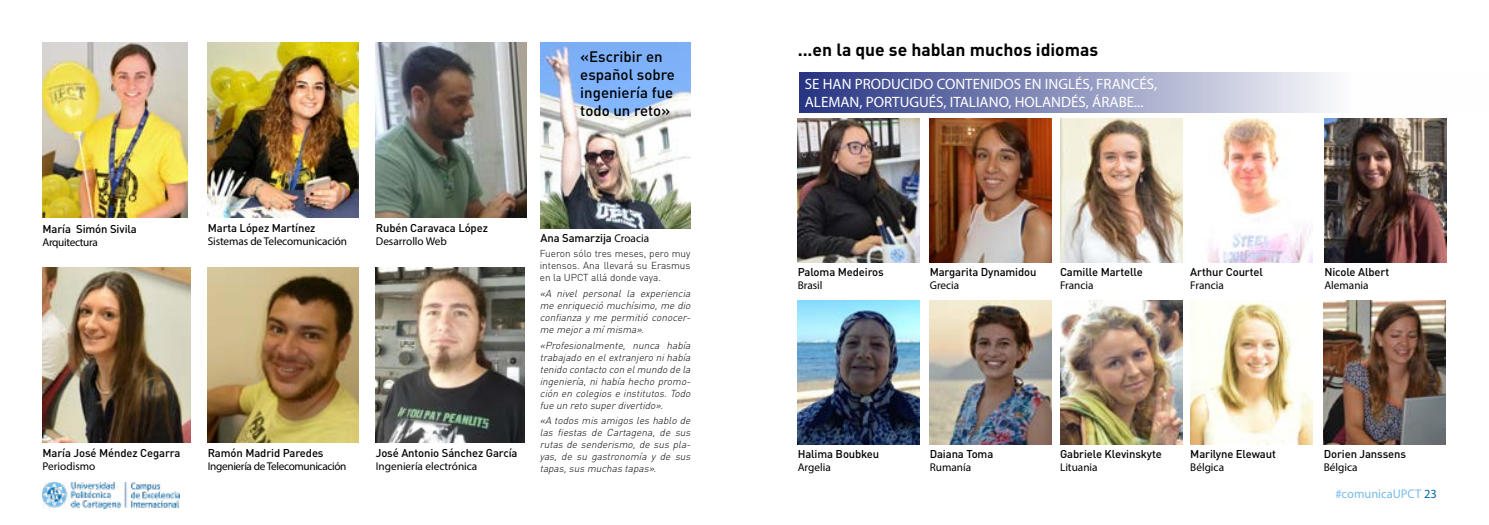
<style>
.page{position:relative;width:1489px;height:525px;background:#fff}
.page>*{position:absolute;margin:0;border:0;box-sizing:border-box;transform-origin:0 0}
.t1{font:700 17.5px "DIN Pro";color:#000}
.t2{font:15px/18px "Myriad Pro";color:#fff}
.t3{font:500 15px/18px "DIN Pro";color:#000}
.t4{font:12.5px "Myriad Pro";color:#77bbe6}
.t5{font:500 11.25px "DIN Pro";letter-spacing:-.01em;color:#000}
.t6{font:11.25px "Myriad Pro";color:#000}
.t7{font:11.25px "Myriad Pro";letter-spacing:-.03em;color:#000}
.t8{font:italic 300 10px/12px "DIN Pro";color:#000;text-align:justify}
.t9{font:300 10px/12px "DIN Pro";color:#000;text-align:justify}
.s1{font-family:"Myriad Pro";font-weight:400}
.s2{color:#0067a7}
</style>
<div class="page">
<img style="left:43px;top:482px;width:137px;height:26px">
<div style="left:798px;top:72px;width:690px;height:41px;background:linear-gradient(to right,#2d3a86,#fff)"></div>
<img style="left:797px;top:300px;width:122px;height:144px">
<img style="left:929px;top:119px;width:122px;height:143px">
<img style="left:797px;top:119px;width:122px;height:143px">
<img style="left:1324px;top:119px;width:122px;height:143px">
<img style="left:540px;top:43px;width:150px;height:185px">
<img style="left:1060px;top:119px;width:121px;height:143px">
<img style="left:1208px;top:119px;width:104px;height:143px">
<img style="left:929px;top:300px;width:122px;height:144px">
<img style="left:1060px;top:300px;width:121px;height:144px">
<img style="left:1190px;top:300px;width:122px;height:144px">
<img style="left:1323px;top:300px;width:122px;height:144px">
<img style="left:208px;top:268px;width:150px;height:174px">
<img style="left:376px;top:43px;width:150px;height:174px">
<img style="left:208px;top:43px;width:150px;height:174px">
<img style="left:43px;top:268px;width:148px;height:174px">
<img style="left:376px;top:268px;width:148px;height:174px">
<img style="left:43px;top:43px;width:144px;height:174px">
<h2 class="t3" style="left:580px;top:46px;width:96px">«Escribir en español sobre ingeniería fue todo un reto»</h2>
<p class="t5" style="left:43px;top:219px;width:96px">María Simón Sivila</p>
<p class="t7" style="left:43px;top:235px;width:57px">Arquitectura</p>
<p class="t5" style="left:208px;top:218px;width:109px">Marta López Martínez</p>
<p class="t6" style="left:208px;top:234px;width:141px">Sistemas de Telecomunicación</p>
<p class="t5" style="left:43px;top:443px;width:139px">María José Méndez Cegarra</p>
<p class="t6" style="left:43px;top:459px;width:54px">Periodismo</p>
<p class="t5" style="left:208px;top:443px;width:117px">Ramón Madrid Paredes</p>
<p class="t7" style="left:208px;top:459px;width:140px">Ingeniería de Telecomunicación</p>
<p class="t5" style="left:376px;top:218px;width:114px">Rubén Caravaca López</p>
<p class="t6" style="left:376px;top:234px;width:73px">Desarrollo Web</p>
<p class="t5" style="left:376px;top:443px;width:143px">José Antonio Sánchez García</p>
<p class="t6" style="left:376px;top:459px;width:103px">Ingeniería electrónica</p>
<p class="t5" style="left:540px;top:229px;width:110px">Ana Samarzija <span class="s1">Croacia</span></p>
<p class="t9" style="left:540px;top:247px;width:152px">Fueron sólo tres meses, pero muy intensos. Ana llevará su Erasmus en la UPCT allá donde vaya.</p>
<p class="t8" style="left:540px;top:286px;width:155px">«A nivel personal la experiencia meenriqueciómuchísimo,medio confianza y me permitió conocer&shy;memejoramímisma».</p>
<p class="t8" style="left:540px;top:338px;width:155px">«Profesionalmente, nunca había trabajadoen elextranjeronihabía tenidocontactocon elmundodela ingeniería,nihabíahechopromo&shy;ción en colegioseinstitutos.Todo fueun retosuperdivertido».</p>
<p class="t8" style="left:540px;top:413px;width:155px">«A todosmisamigosleshablode las fiestas de Cartagena, de sus rutas de senderismo, de sus pla&shy;yas, de su gastronomía y de sus tapas,susmuchastapas».</p>
<h1 class="t1" style="left:797px;top:35px;width:302px">...en la que se hablan muchos idiomas</h1>
<h2 class="t2" style="left:804px;top:74px;width:354px">SE HAN PRODUCIDO CONTENIDOS EN INGLÉS, FRANCÉS,<br>ALEMAN, PORTUGUÉS, ITALIANO, HOLANDÉS, ÁRABE...</h2>
<p class="t5" style="left:797px;top:262px;width:88px">Paloma Medeiros</p>
<p class="t6" style="left:797px;top:278px;width:26px">Brasil</p>
<p class="t5" style="left:929px;top:262px;width:108px">Margarita Dynamidou</p>
<p class="t6" style="left:929px;top:278px;width:31px">Grecia</p>
<p class="t5" style="left:1059px;top:262px;width:84px">Camille Martelle</p>
<p class="t6" style="left:1059px;top:278px;width:35px">Francia</p>
<p class="t5" style="left:1190px;top:262px;width:74px">Arthur Courtel</p>
<p class="t6" style="left:1190px;top:278px;width:35px">Francia</p>
<p class="t5" style="left:1324px;top:262px;width:66px">Nicole Albert</p>
<p class="t6" style="left:1324px;top:278px;width:46px">Alemania</p>
<p class="t5" style="left:797px;top:444px;width:83px">Halima Boubkeu</p>
<p class="t6" style="left:797px;top:460px;width:35px">Argelia</p>
<p class="t5" style="left:929px;top:444px;width:65px">Daiana Toma</p>
<p class="t6" style="left:929px;top:460px;width:43px">Rumanía</p>
<p class="t5" style="left:1059px;top:444px;width:103px">Gabriele Klevinskyte</p>
<p class="t6" style="left:1059px;top:460px;width:39px">Lituania</p>
<p class="t5" style="left:1190px;top:444px;width:87px">Marilyne Elewaut</p>
<p class="t6" style="left:1190px;top:460px;width:35px">Bélgica</p>
<p class="t5" style="left:1323px;top:444px;width:84px">Dorien Janssens</p>
<p class="t6" style="left:1323px;top:460px;width:35px">Bélgica</p>
<p class="t4" style="left:1335px;top:486px;width:103px">#comunicaUPCT <span class="s2">23</span></p>
</div>
